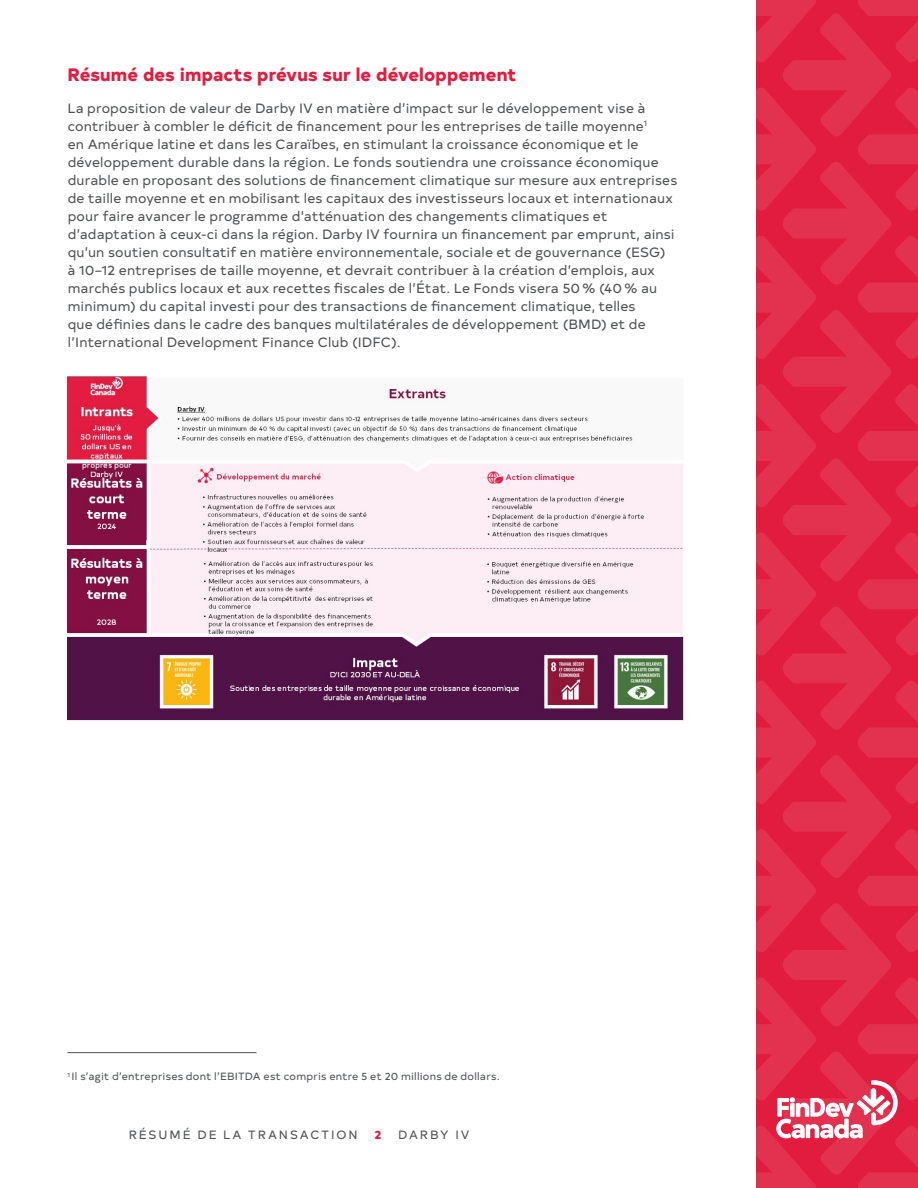
<style>
.page{position:relative;width:918px;height:1188px;background:#fff}
.page>*{position:absolute;margin:0;border:0;box-sizing:border-box;transform-origin:0 0}
.t1{font:800 18px "Typold";letter-spacing:.01em;color:#e21c3f}
.Body_copy{font:13.5px/18px "Typold";letter-spacing:.01em;color:#4f5153}
.t2{font:12px "Typold";letter-spacing:.165em;color:#4f5153}
.t3{font:800 12px "Typold";color:#e21c3f}
.Source_-_With_Rule{font:10.5px "Typold";letter-spacing:.02em;color:#4f5153}
</style>
<div class="page">
<svg style="left:756px;top:0;width:162px;height:1188px;background:#e2294a"></svg>
<img style="left:68px;top:374px;width:616px;height:347px">
<hr style="left:68px;top:1052px;width:188px;height:1px;background:#4f5153">
<h2 class="t1" style="left:68px;top:59px;width:451px">Résumé des impacts prévus sur le développement</h2>
<p class="Body_copy" style="left:67px;top:98px;width:611px">La proposition de valeur de Darby IV en matière d’impact sur le développement vise à contribuer à combler le déficit de financement pour les entreprises de taille moyenne<sup>1<br></sup>en Amérique latine et dans les Caraïbes, en stimulant la croissance économique et le développement durable dans la région. Le fonds soutiendra une croissance économique durable en proposant des solutions de financement climatique sur mesure aux entreprises de taille moyenne et en mobilisant les capitaux des investisseurs locaux et internationaux pour faire avancer le programme d’atténuation des changements climatiques et d’adaptation à ceux‑ci dans la région. Darby IV fournira un financement par emprunt, ainsi qu’un soutien consultatif en matière environnementale, sociale et de gouvernance (ESG)<br>à 10–12 entreprises de taille moyenne, et devrait contribuer à la création d’emplois, aux marchés publics locaux et aux recettes fiscales de l’État. Le Fonds visera 50 % (40 % au minimum) du capital investi pour des transactions de financement climatique, telles<br>que définies dans le cadre des banques multilatérales de développement (BMD) et de l’International Development Finance Club (IDFC).</p>
<p class="Source_-_With_Rule" style="left:68px;top:1068px;width:434px"><sup>1</sup> Il s’agit d’entreprises dont l’EBITDA est compris entre 5 et 20 millions de dollars.</p>
<p class="t2" style="left:129px;top:1125px;width:231px">RÉSUMÉ DE LA TRANSACTION</p>
<p class="t3" style="left:374px;top:1124px;width:9px">2</p>
<p class="t2" style="left:398px;top:1125px;width:73px">DARBY IV</p>
</div>
